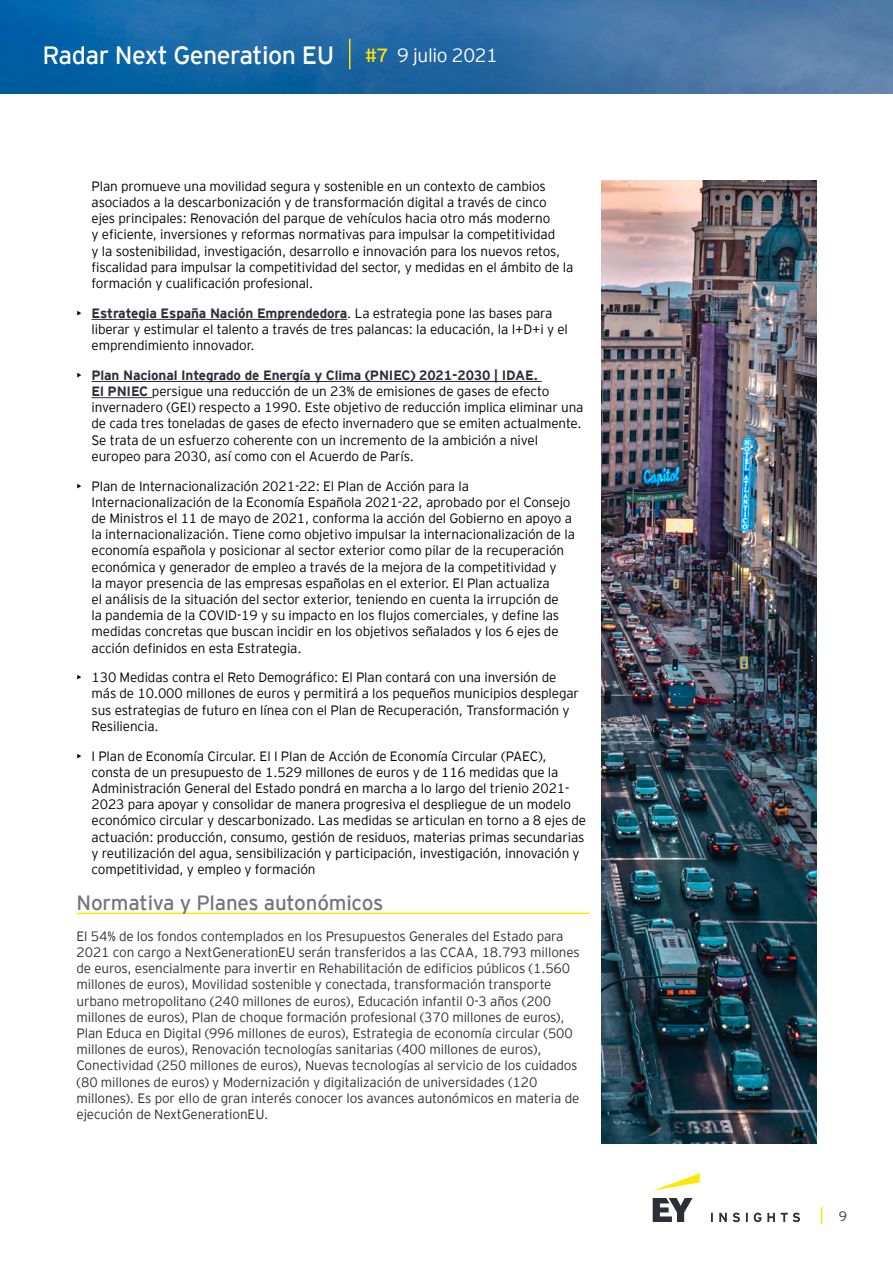
<style>
.page{position:relative;width:893px;height:1263px;background:#fff}
.page>*{position:absolute;margin:0;border:0;box-sizing:border-box;transform-origin:0 0}
.t1{font:24.9px "EY Interstate";letter-spacing:-.02em;color:#fff}
.Título_Grey{font:20.55px "EY Interstate";letter-spacing:-.01em;color:#747480}
.t2{font:300 13.5px/16.2px "EY Interstate";letter-spacing:-.01em;color:#000}
.t3{font:300 13.5px/16.2px "EY Interstate";letter-spacing:-.01em;color:#2e2e38}
.s1{font-size:19.05px;color:#ffe600}
.s2{font-weight:300;font-size:19.05px}
.s3{font-weight:700;color:#2e2e38}
</style>
<div class="page">
<svg style="left:652px;top:1173px;width:48px;height:18px"></svg>
<svg style="left:653px;top:1198px;width:40px;height:24px"></svg>
<svg style="left:711px;top:1212px;width:89px;height:10px"></svg>
<svg style="left:821px;top:1207px;width:1px;height:17px"></svg>
<img style="left:0;top:0;width:893px;height:94px">
<hr style="left:349px;top:39px;width:1px;height:30px;background:#ffe600">
<img style="left:601px;top:180px;width:215px;height:964px">
<hr style="left:92px;top:319px;width:255px;height:1px;background:#2e2e38">
<hr style="left:92px;top:381px;width:450px;height:1px;background:#2e2e38">
<hr style="left:92px;top:397px;width:60px;height:1px;background:#2e2e38">
<hr style="left:77px;top:912px;width:513px;height:2px;background:#ffe600">
<h1 class="t1" style="left:43px;top:37px;width:457px">Radar Next Generation EU <span class="s1">#7</span> <span class="s2">9 julio 2021</span></h1>
<p class="t2" style="left:92px;top:177px;width:483px">Plan promueve una movilidad segura y sostenible en un contexto de cambios asociados a la descarbonización y de transformación digital a través de cinco ejes principales: Renovación del parque de vehículos hacia otro más moderno<br>y eficiente, inversiones y reformas normativas para impulsar la competitividad<br>y la sostenibilidad, investigación, desarrollo e innovación para los nuevos retos, fiscalidad para impulsar la competitividad del sector, y medidas en el ámbito de la formación y cualificación profesional.</p>
<p class="t2" style="left:92px;top:304px;width:478px;text-indent:-15px">• <span class="s3">Estrategia España Nación Emprendedora</span>. La estrategia pone las bases para liberar y estimular el talento a través de tres palancas: la educación, la I+D+i y el emprendimiento innovador.</p>
<p class="t2" style="left:92px;top:366px;width:493px;text-indent:-15px">• <span class="s3">Plan Nacional Integrado de Energía y Clima (PNIEC) 2021-2030 | IDAE.<br>El PNIEC</span> persigue una reducción de un 23% de emisiones de gases de efecto invernadero (GEI) respecto a 1990. Este objetivo de reducción implica eliminar una de cada tres toneladas de gases de efecto invernadero que se emiten actualmente.<br>Se trata de un esfuerzo coherente con un incremento de la ambición a nivel europeo para 2030, así como con el Acuerdo de París.</p>
<p class="t2" style="left:92px;top:477px;width:485px;text-indent:-15px">• Plan de Internacionalización 2021-22: El Plan de Acción para la Internacionalización de la Economía Española 2021-22, aprobado por el Consejo de Ministros el 11 de mayo de 2021, conforma la acción del Gobierno en apoyo a la internacionalización. Tiene como objetivo impulsar la internacionalización de la economía española y posicionar al sector exterior como pilar de la recuperación económica y generador de empleo a través de la mejora de la competitividad y<br>la mayor presencia de las empresas españolas en el exterior. El Plan actualiza<br>el análisis de la situación del sector exterior, teniendo en cuenta la irrupción de<br>la pandemia de la COVID-19 y su impacto en los flujos comerciales, y define las medidas concretas que buscan incidir en los objetivos señalados y los 6 ejes de acción definidos en esta Estrategia.</p>
<p class="t2" style="left:92px;top:669px;width:489px;text-indent:-15px">• 130 Medidas contra el Reto Demográfico: El Plan contará con una inversión de más de 10.000 millones de euros y permitirá a los pequeños municipios desplegar sus estrategias de futuro en línea con el Plan de Recuperación, Transformación y Resiliencia.</p>
<p class="t2" style="left:92px;top:747px;width:496px;text-indent:-15px">• I Plan de Economía Circular. El I Plan de Acción de Economía Circular (PAEC), consta de un presupuesto de 1.529 millones de euros y de 116 medidas que la Administración General del Estado pondrá en marcha a lo largo del trienio 2021- 2023 para apoyar y consolidar de manera progresiva el despliegue de un modelo económico circular y descarbonizado. Las medidas se articulan en torno a 8 ejes de actuación: producción, consumo, gestión de residuos, materias primas secundarias y reutilización del agua, sensibilización y participación, investigación, innovación y competitividad, y empleo y formación</p>
<p class="Título_Grey" style="left:77px;top:888px;width:308px">Normativa y Planes autonómicos</p>
<p class="t3" style="left:77px;top:927px;width:505px">El 54% de los fondos contemplados en los Presupuestos Generales del Estado para 2021 con cargo a NextGenerationEU serán transferidos a las CCAA, 18.793 millones de euros, esencialmente para invertir en Rehabilitación de edificios públicos (1.560 millones de euros), Movilidad sostenible y conectada, transformación transporte urbano metropolitano (240 millones de euros), Educación infantil 0-3 años (200 millones de euros), Plan de choque formación profesional (370 millones de euros), Plan Educa en Digital (996 millones de euros), Estrategia de economía circular (500 millones de euros), Renovación tecnologías sanitarias (400 millones de euros), Conectividad (250 millones de euros), Nuevas tecnologías al servicio de los cuidados (80 millones de euros) y Modernización y digitalización de universidades (120 millones). Es por ello de gran interés conocer los avances autonómicos en materia de ejecución de NextGenerationEU.</p>
<p class="t3" style="left:839px;top:1207px;width:10px">9</p>
</div>
